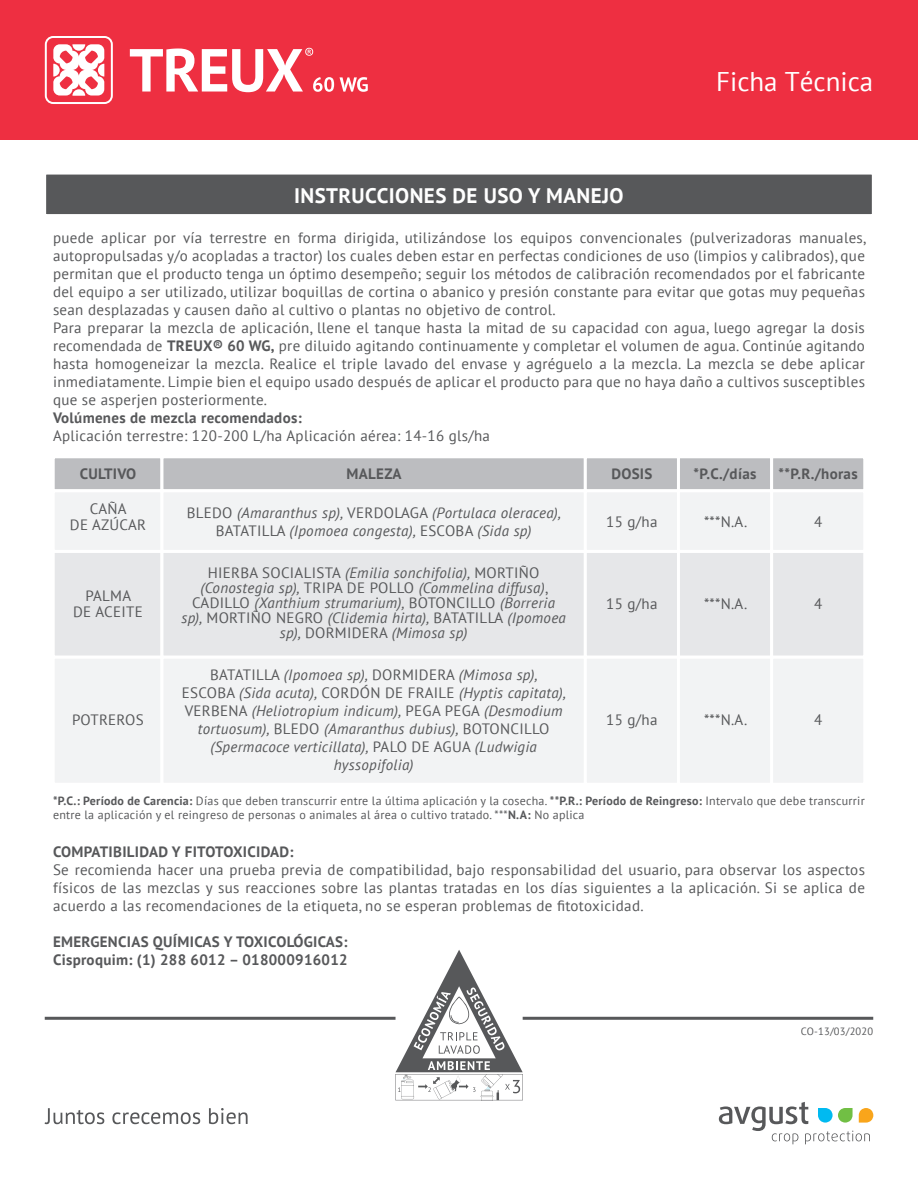
<style>
.page{position:relative;width:918px;height:1188px;background:#fff}
.page>*{position:absolute;margin:0;border:0;box-sizing:border-box;transform-origin:0 0}
.t1{font:27px "PT Sans";color:#fff}
.t2{font:700 21px "PT Sans";letter-spacing:.02em;color:#fff}
.t3{font:15px/18px "PT Sans";letter-spacing:.02em;color:#57585a;text-align:center}
.t4{font:italic 15px/18px "PT Sans";letter-spacing:.02em;color:#57585a;text-align:center}
.t5{font:700 15px/18px "PT Sans";letter-spacing:.02em;color:#57585a}
.t6{font:12px/13.5px "PT Sans";letter-spacing:.02em;color:#57585a}
.t7{font:10.5px "PT Sans";letter-spacing:.02em;color:#57585a}
.s1{font-weight:700}
.s2{font-style:normal}
</style>
<div class="page">
<div style="left:52px;top:550px;width:111px;height:109px;background:#e6e7e9;border:3px solid #fff"></div>
<div style="left:160px;top:550px;width:427px;height:109px;background:#e6e7e9;border:3px solid #fff"></div>
<div style="left:584px;top:550px;width:96px;height:109px;background:#e6e7e9;border:3px solid #fff"></div>
<div style="left:677px;top:550px;width:96px;height:109px;background:#e6e7e9;border:3px solid #fff"></div>
<div style="left:770px;top:550px;width:96px;height:109px;background:#e6e7e9;border:3px solid #fff"></div>
<div style="left:52px;top:455px;width:111px;height:37px;background:#bcbdc0;border:3px solid #fff"></div>
<div style="left:160px;top:455px;width:427px;height:37px;background:#bcbdc0;border:3px solid #fff"></div>
<div style="left:584px;top:455px;width:96px;height:37px;background:#bcbdc0;border:3px solid #fff"></div>
<div style="left:677px;top:455px;width:96px;height:37px;background:#bcbdc0;border:3px solid #fff"></div>
<div style="left:770px;top:455px;width:96px;height:37px;background:#bcbdc0;border:3px solid #fff"></div>
<div style="left:52px;top:656px;width:111px;height:130px;background:#f2f3f4;border:3px solid #fff"></div>
<div style="left:160px;top:656px;width:427px;height:130px;background:#f2f3f4;border:3px solid #fff"></div>
<div style="left:584px;top:656px;width:96px;height:130px;background:#f2f3f4;border:3px solid #fff"></div>
<div style="left:677px;top:656px;width:96px;height:130px;background:#f2f3f4;border:3px solid #fff"></div>
<div style="left:770px;top:656px;width:96px;height:130px;background:#f2f3f4;border:3px solid #fff"></div>
<div style="left:52px;top:489px;width:111px;height:64px;background:#f2f3f4;border:3px solid #fff"></div>
<div style="left:160px;top:489px;width:427px;height:64px;background:#f2f3f4;border:3px solid #fff"></div>
<div style="left:584px;top:489px;width:96px;height:64px;background:#f2f3f4;border:3px solid #fff"></div>
<div style="left:677px;top:489px;width:96px;height:64px;background:#f2f3f4;border:3px solid #fff"></div>
<div style="left:770px;top:489px;width:96px;height:64px;background:#f2f3f4;border:3px solid #fff"></div>
<div style="left:0;top:0;width:918px;height:139px;background:#ee2f41"></div>
<div style="left:46px;top:174px;width:826px;height:41px;background:#57585a"></div>
<svg style="left:719px;top:1102px;width:154px;height:42px"></svg>
<svg style="left:45px;top:1108px;width:59px;height:16px"></svg>
<svg style="left:112px;top:1112px;width:88px;height:12px"></svg>
<svg style="left:209px;top:1108px;width:39px;height:16px"></svg>
<svg style="left:45px;top:36px;width:68px;height:68px"></svg>
<svg style="left:340px;top:77px;width:28px;height:15px"></svg>
<svg style="left:130px;top:48px;width:204px;height:44px"></svg>
<svg style="left:395px;top:950px;width:128px;height:150px"></svg>
<hr style="left:45px;top:1017px;width:351px;height:3px;background:#57585a">
<hr style="left:523px;top:1017px;width:350px;height:3px;background:#57585a">
<h2 class="t2" style="left:294px;top:181px;width:331px">INSTRUCCIONES DE USO Y MANEJO</h2>
<h1 class="t1" style="left:716px;top:64px;width:159px">Ficha Técnica</h1>
<p class="t3" style="left:53px;top:229px;width:815px;text-align:left">puede aplicar por vía terrestre en forma dirigida, utilizándose los equipos convencionales (pulverizadoras manuales, autopropulsadas y/o acopladas a tractor) los cuales deben estar en perfectas condiciones de uso (limpios y calibrados), que permitan que el producto tenga un óptimo desempeño; seguir los métodos de calibración recomendados por el fabricante del equipo a ser utilizado, utilizar boquillas de cortina o abanico y presión constante para evitar que gotas muy pequeñas sean desplazadas y causen daño al cultivo o plantas no objetivo de control.<br>Para preparar la mezcla de aplicación, llene el tanque hasta la mitad de su capacidad con agua, luego agregar la dosis recomendada de <span class="s1">TREUX® 60 WG,</span> pre diluido agitando continuamente y completar el volumen de agua. Continúe agitando hasta homogeneizar la mezcla. Realice el triple lavado del envase y agréguelo a la mezcla. La mezcla se debe aplicar inmediatamente. Limpie bien el equipo usado después de aplicar el producto para que no haya daño a cultivos susceptibles que se asperjen posteriormente.</p>
<p class="t5" style="left:53px;top:409px;width:250px">Volúmenes de mezcla recomendados:</p>
<p class="t3" style="left:53px;top:427px;width:439px">Aplicación terrestre: 120-200 L/ha Aplicación aérea: 14-16 gls/ha</p>
<p class="t5" style="left:80px;top:465px;width:58px">CULTIVO</p>
<p class="t5" style="left:347px;top:465px;width:56px">MALEZA</p>
<p class="t5" style="left:611px;top:465px;width:43px">DOSIS</p>
<p class="t5" style="left:694px;top:465px;width:64px">*P.C./días</p>
<p class="t5" style="left:779px;top:465px;width:81px">**P.R./horas</p>
<p class="t3" style="left:70px;top:500px;width:78px;line-height:16.5px">CAÑA<br>DE AZÚCAR</p>
<p class="t4" style="left:187px;top:503px;width:376px"><span class="s2">BLEDO</span> (Amaranthus sp), <span class="s2">VERDOLAGA</span> (Portulaca oleracea),<br><span class="s2">BATATILLA</span> (Ipomoea congesta), <span class="s2">ESCOBA</span> (Sida sp)</p>
<p class="t3" style="left:73px;top:587px;width:71px;line-height:16.5px">PALMA<br>DE ACEITE</p>
<p class="t4" style="left:181px;top:565px;width:386px;line-height:15px"><span class="s2">HIERBA SOCIALISTA</span> (Emilia sonchifolia), <span class="s2">MORTIÑO </span>(Conostegia sp), <span class="s2">TRIPA DE POLLO</span> (Commelina diffusa)<span class="s2">, CADILLO</span> (Xanthium strumarium), <span class="s2">BOTONCILLO</span> (Borreria sp), <span class="s2">MORTIÑO NEGRO</span> (Clidemia hirta), <span class="s2">BATATILLA</span> (Ipomoea sp), <span class="s2">DORMIDERA</span> (Mimosa sp)</p>
<p class="t3" style="left:606px;top:512px;width:53px">15 g/ha</p>
<p class="t3" style="left:704px;top:512px;width:45px">***N.A.</p>
<p class="t3" style="left:814px;top:512px;width:10px">4</p>
<p class="t3" style="left:606px;top:594px;width:53px">15 g/ha</p>
<p class="t3" style="left:704px;top:594px;width:45px">***N.A.</p>
<p class="t3" style="left:814px;top:594px;width:10px">4</p>
<p class="t4" style="left:182px;top:665px;width:386px"><span class="s2">BATATILLA</span> (Ipomoea sp), <span class="s2">DORMIDERA</span> (Mimosa sp), <span class="s2">ESCOBA</span> (Sida acuta), <span class="s2">CORDÓN DE FRAILE</span> (Hyptis capitata), <span class="s2">VERBENA</span> (Heliotropium indicum), <span class="s2">PEGA PEGA</span> (Desmodium tortuosum), <span class="s2">BLEDO</span> (Amaranthus dubius), <span class="s2">BOTONCILLO </span>(Spermacoce verticillata), <span class="s2">PALO DE AGUA</span> (Ludwigia hyssopifolia)</p>
<p class="t3" style="left:72px;top:711px;width:73px">POTREROS</p>
<p class="t3" style="left:606px;top:711px;width:53px">15 g/ha</p>
<p class="t3" style="left:704px;top:711px;width:45px">***N.A.</p>
<p class="t3" style="left:814px;top:711px;width:10px">4</p>
<p class="t6" style="left:53px;top:794px;width:813px"><span class="s1">*P.C.: Período de Carencia:</span> Días que deben transcurrir entre la última aplicación y la cosecha. <span class="s1">**P.R.: Período de Reingreso:</span> Intervalo que debe transcurrir entre la aplicación y el reingreso de personas o animales al área o cultivo tratado. ***<span class="s1">N.A:</span> No aplica</p>
<p class="t5" style="left:53px;top:842px;width:242px">COMPATIBILIDAD Y FITOTOXICIDAD:</p>
<p class="t3" style="left:53px;top:860px;width:813px;text-align:justify">Se recomienda hacer una prueba previa de compatibilidad, bajo responsabilidad del usuario, para observar los aspectos físicos de las mezclas y sus reacciones sobre las plantas tratadas en los días siguientes a la aplicación. Si se aplica de acuerdo a las recomendaciones de la etiqueta, no se esperan problemas de fitotoxicidad.</p>
<p class="t5" style="left:53px;top:932px;width:296px">EMERGENCIAS QUÍMICAS Y TOXICOLÓGICAS:<br>Cisproquim: (1) 288 6012 – 018000916012</p>
<p class="t7" style="left:801px;top:1025px;width:74px">CO-13/03/2020</p>
</div>
